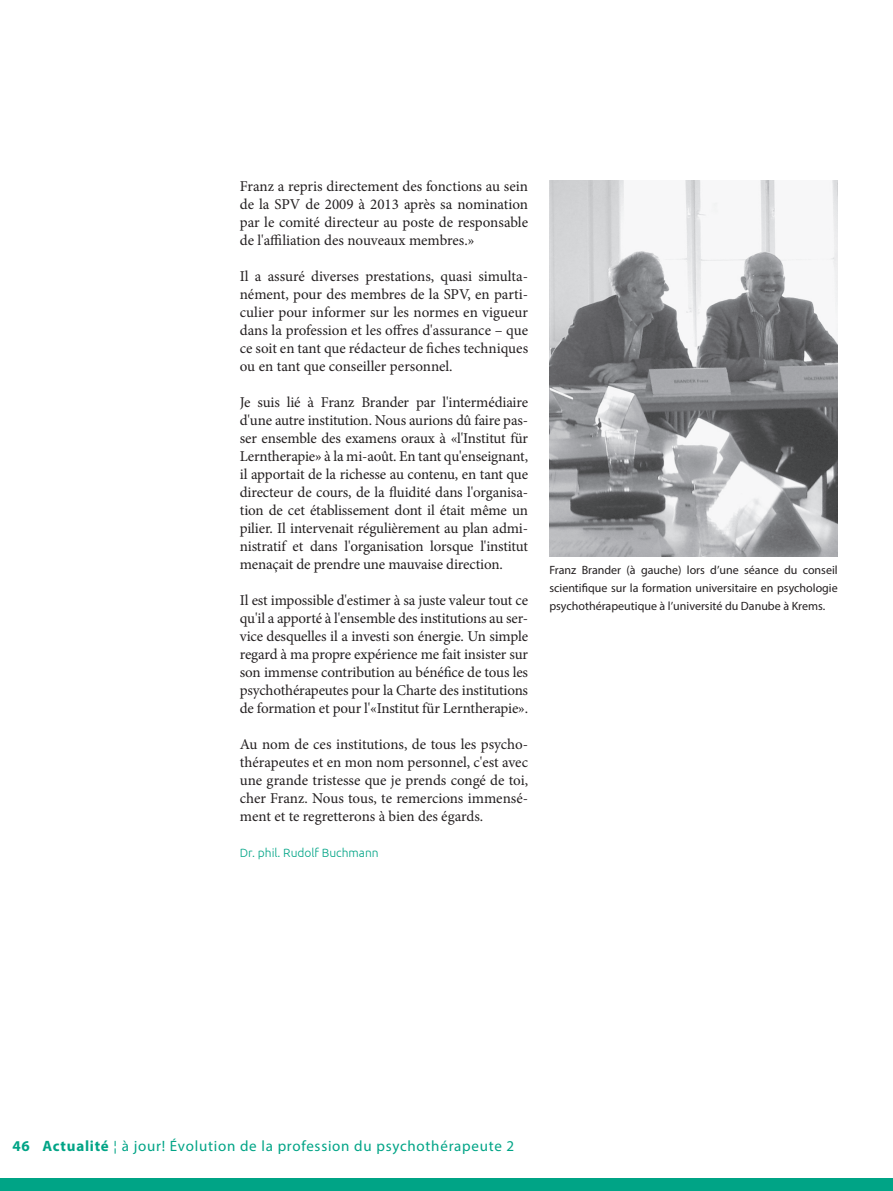
<style>
.page{position:relative;width:893px;height:1191px;background:#fff}
.page>*{position:absolute;margin:0;border:0;box-sizing:border-box;transform-origin:0 0}
.t1{font:15px/18px "Minion Pro";letter-spacing:-.01em;color:#231f20;text-align:justify}
.t2{font:15px "Myriad Pro";letter-spacing:.05em;color:#00a486}
.t3{font:12px/18px "Myriad Pro";color:#231f20;text-align:justify}
.t4{font:300 12px "Ubuntu";color:#00a486}
.s1{font-weight:700}
</style>
<div class="page">
<div style="left:0;top:1178px;width:893px;height:13px;background:#00a486"></div>
<img style="left:549px;top:180px;width:289px;height:376px">
<p class="t1" style="left:240px;top:177px;width:290px">Franz a repris directement des fonctions au sein de la SPV de 2009 à 2013 après sa nomination par le comité directeur au poste de responsable de l'affiliation des nouveaux membres.»</p>
<p class="t1" style="left:240px;top:267px;width:290px">Il a assuré diverses prestations, quasi simulta&shy;nément, pour des membres de la SPV, en parti&shy;culier pour informer sur les normes en vigueur dans la profession et les offres d'assurance – que ce soit en tant que rédacteur de fiches techniques ou en tant que conseiller personnel.</p>
<p class="t1" style="left:240px;top:393px;width:290px">Je suis lié à Franz Brander par l'intermédiaire d'une autre institution. Nous aurions dû faire pas&shy;ser ensemble des examens oraux à «l'Institut für Lerntherapie» à la mi-août. En tant qu'enseignant, il apportait de la richesse au contenu, en tant que directeur de cours, de la fluidité dans l'organisa&shy;tion de cet établissement dont il était même un pilier. Il intervenait régulièrement au plan admi&shy;nistratif et dans l'organisation lorsque l'institut menaçait de prendre une mauvaise direction.</p>
<p class="t1" style="left:240px;top:591px;width:290px">Il est impossible d'estimer à sa juste valeur tout ce qu'il a apporté à l'ensemble des institutions au ser&shy;vice desquelles il a investi son énergie. Un simple regard à ma propre expérience me fait insister sur son immense contribution au bénéfice de tous les psychothérapeutes pour la Charte des institutions de formation et pour l'«Institut für Lerntherapie».</p>
<p class="t1" style="left:240px;top:735px;width:290px">Au nom de ces institutions, de tous les psycho&shy;thérapeutes et en mon nom personnel, c'est avec une grande tristesse que je prends congé de toi, cher Franz. Nous tous, te remercions immensé&shy;ment et te regretterons à bien des égards.</p>
<p class="t4" style="left:240px;top:845px;width:140px">Dr. phil. Rudolf Buchmann</p>
<p class="t3" style="left:549px;top:561px;width:290px">Franz Brander (à gauche) lors d’une séance du conseil scientifique sur la formation universitaire en psychologie psychothérapeutique à l’université du Danube à Krems.</p>
<p class="t2" style="left:13px;top:1136px;width:503px"><span class="s1">46 Actualité</span> ¦ à jour! Évolution de la profession du psychothérapeute 2</p>
</div>
